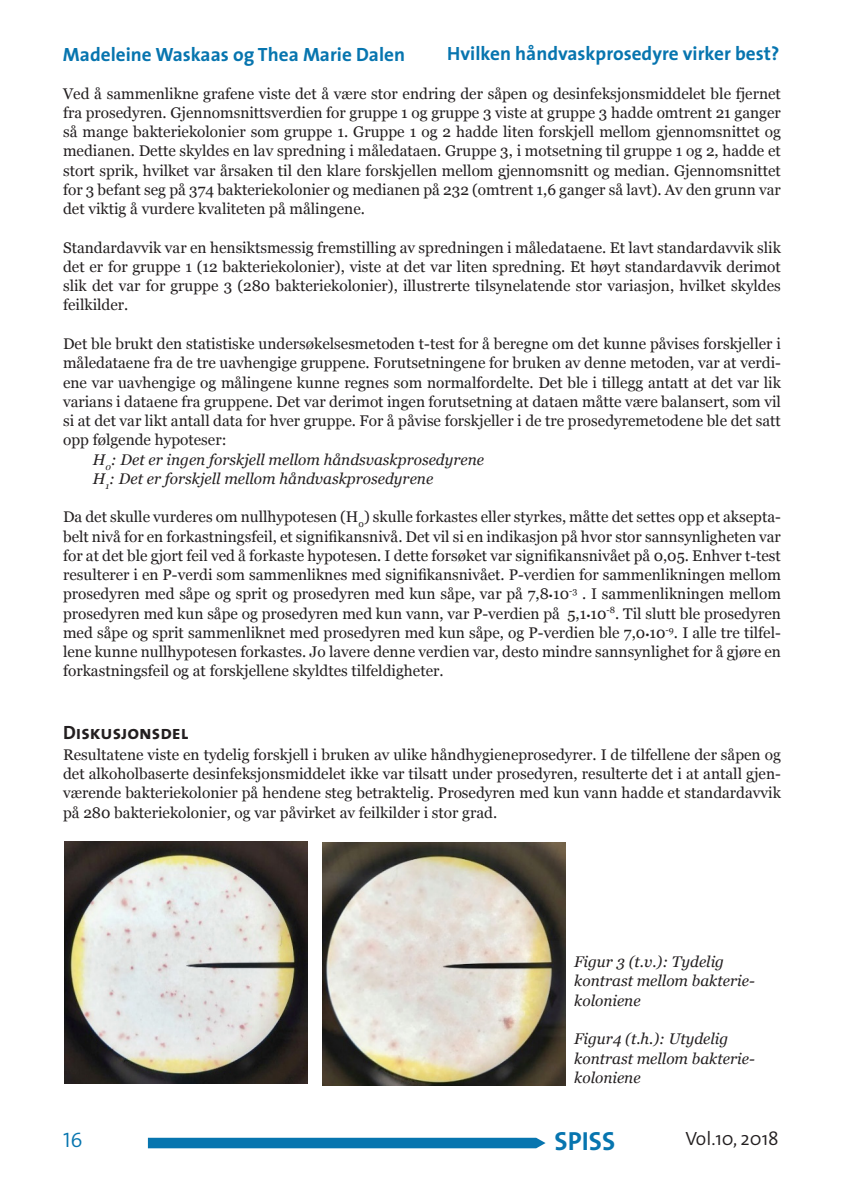
<style>
.page{position:relative;width:844px;height:1191px;background:#fff}
.page>*{position:absolute;margin:0;border:0;box-sizing:border-box;transform-origin:0 0}
.t1{font:26.25px "The Sans Bold Caps";color:#0775af}
.t2{font:21px "The Sans Semi Light Caps";color:#0775af}
.t3{font:700 19.25px "The Sans";color:#0775af}
.Mellomtittel_1{font:19.25px "The Sans Bold Caps";color:#231f20}
.t4{font:300 19.25px "The Sans";color:#231f20}
.Brødtekst_1{font:15.4px/19.2px "Georgia";color:#231f20;text-align:justify}
.Brødtekst_1-2{font:italic 15.4px/19.2px "Georgia";color:#231f20}
.s1{font-size:10.5px}
</style>
<div class="page">
<svg style="left:148px;top:1137px;width:397px;height:11px;background:#1a7fb5"></svg>
<img style="left:64px;top:841px;width:243px;height:242px">
<img style="left:322px;top:842px;width:243px;height:243px">
<p class="t3" style="left:63px;top:39px;width:343px">Madeleine Waskaas og Thea Marie Dalen</p>
<p class="t3" style="left:447px;top:38px;width:333px">Hvilken håndvaskprosedyre virker best?</p>
<p class="Brødtekst_1" style="left:63px;top:84px;width:719px">Ved å sammenlikne grafene viste det å være stor endring der såpen og desinfeksjonsmiddelet ble fjernet fra prosedyren. Gjennomsnittsverdien for gruppe 1 og gruppe 3 viste at gruppe 3 hadde omtrent 21 ganger så mange bakteriekolonier som gruppe 1. Gruppe 1 og 2 hadde liten forskjell mellom gjennomsnittet og medianen. Dette skyldes en lav spredning i måledataen. Gruppe 3, i motsetning til gruppe 1 og 2, hadde et stort sprik, hvilket var årsaken til den klare forskjellen mellom gjennomsnitt og median. Gjennomsnittet for 3 befant seg på 374 bakteriekolonier og medianen på 232 (omtrent 1,6 ganger så lavt). Av den grunn var det viktig å vurdere kvaliteten på målingene.</p>
<p class="Brødtekst_1" style="left:63px;top:238px;width:719px">Standardavvik var en hensiktsmessig fremstilling av spredningen i måledataene. Et lavt standardavvik slik det er for gruppe 1 (12 bakteriekolonier), viste at det var liten spredning. Et høyt standardavvik derimot slik det var for gruppe 3 (280 bakteriekolonier), illustrerte tilsynelatende stor variasjon, hvilket skyldes feilkilder.</p>
<p class="Brødtekst_1" style="left:63px;top:334px;width:719px">Det ble brukt den statistiske undersøkelsesmetoden t-test for å beregne om det kunne påvises forskjeller i måledataene fra de tre uavhengige gruppene. Forutsetningene for bruken av denne metoden, var at verdi&shy;ene var uavhengige og målingene kunne regnes som normalfordelte. Det ble i tillegg antatt at det var lik varians i dataene fra gruppene. Det var derimot ingen forutsetning at dataen måtte være balansert, som vil si at det var likt antall data for hver gruppe. For å påvise forskjeller i de tre prosedyremetodene ble det satt opp følgende hypoteser:</p>
<p class="Brødtekst_1-2" style="left:93px;top:450px;width:393px">H<sub>0</sub>: Det er ingen forskjell mellom håndsvaskprosedyrene</p>
<p class="Brødtekst_1-2" style="left:93px;top:469px;width:342px">H<sub>1</sub>: Det er forskjell mellom håndvaskprosedyrene</p>
<p class="Brødtekst_1" style="left:63px;top:508px;width:719px">Da det skulle vurderes om nullhypotesen (H<sub>0</sub>) skulle forkastes eller styrkes, måtte det settes opp et aksepta&shy;belt nivå for en forkastningsfeil, et signifikansnivå. Det vil si en indikasjon på hvor stor sannsynligheten var for at det ble gjort feil ved å forkaste hypotesen. I dette forsøket var signifikansnivået på 0,05. Enhver t-test resulterer i en P-verdi som sammenliknes med signifikansnivået. P-verdien for sammenlikningen mellom prosedyren med såpe og sprit og prosedyren med kun såpe, var på 7,8<span class="s1">•</span>10<sup>-3</sup> . I sammenlikningen mellom prosedyren med kun såpe og prosedyren med kun vann, var P-verdien på 5,1<span class="s1">•</span>10<sup>-8</sup>. Til slutt ble prosedyren med såpe og sprit sammenliknet med prosedyren med kun såpe, og P-verdien ble 7,0<span class="s1">•</span>10<sup>-9</sup>. I alle tre tilfel&shy;lene kunne nullhypotesen forkastes. Jo lavere denne verdien var, desto mindre sannsynlighet for å gjøre en forkastningsfeil og at forskjellene skyldtes tilfeldigheter.</p>
<p class="Mellomtittel_1" style="left:63px;top:716px;width:127px">Diskusjonsdel</p>
<p class="Brødtekst_1" style="left:63px;top:745px;width:719px">Resultatene viste en tydelig forskjell i bruken av ulike håndhygieneprosedyrer. I de tilfellene der såpen og det alkoholbaserte desinfeksjonsmiddelet ikke var tilsatt under prosedyren, resulterte det i at antall gjen&shy;værende bakteriekolonier på hendene steg betraktelig. Prosedyren med kun vann hadde et standardavvik på 280 bakteriekolonier, og var påvirket av feilkilder i stor grad.</p>
<p class="Brødtekst_1-2" style="left:574px;top:952px;width:182px">Figur 3 (t.v.): Tydelig kontrast mellom bakterie&shy;koloniene</p>
<p class="Brødtekst_1-2" style="left:574px;top:1029px;width:182px">Figur4 (t.h.): Utydelig kontrast mellom bakterie&shy;koloniene</p>
<h2 class="t2" style="left:63px;top:1122px;width:21px">16</h2>
<h1 class="t1" style="left:554px;top:1119px;width:62px">SPISS</h1>
<p class="t4" style="left:685px;top:1122px;width:95px">Vol.10, 2018</p>
</div>
